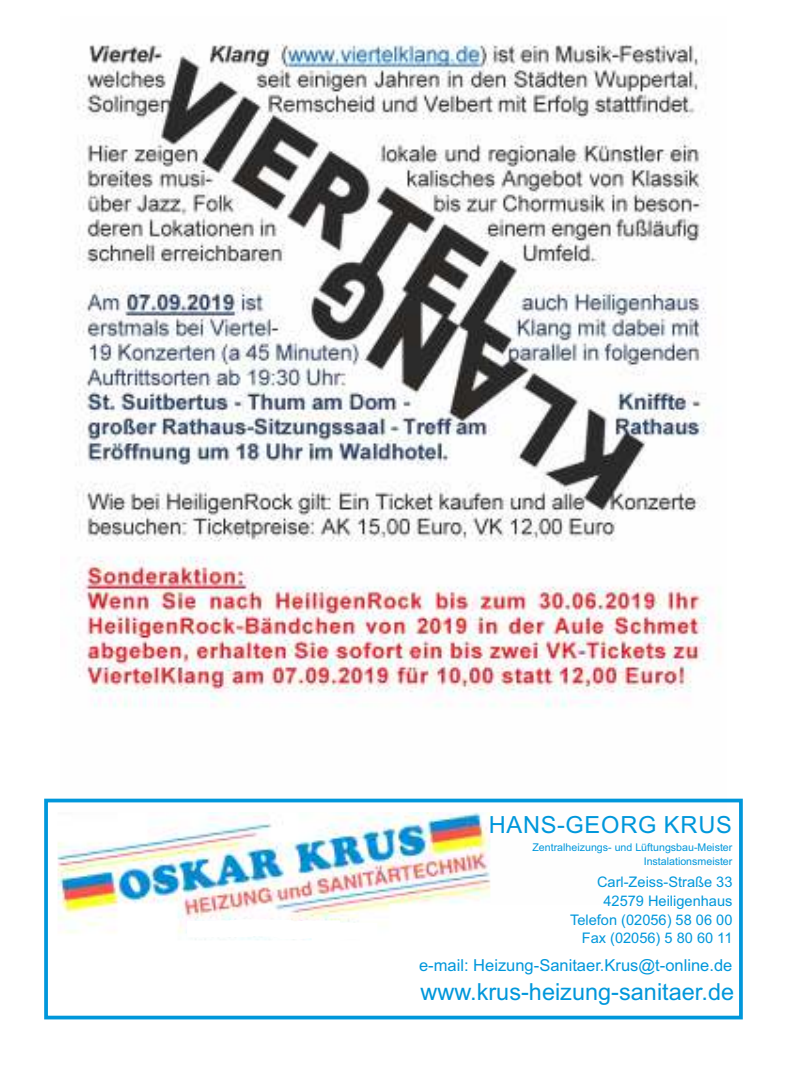
<style>
.page{position:relative;width:787px;height:1092px;background:#fff}
.page>*{position:absolute;margin:0;border:0;box-sizing:border-box;transform-origin:0 0}
.t1{font:23.5px "Arial";color:#0097db}
.t2{font:23.5px "Arial";letter-spacing:.035em;color:#0097db}
.t3{font:16.5px "Arial";color:#0097db}
.t4{font:14.5px/18.8px "Arial";color:#0097db;text-align:right}
.t5{font:10.75px/13.8px "Arial";color:#0097db;text-align:right}
</style>
<div class="page">
<img style="left:75px;top:44px;width:646px;height:844px">
<img style="left:58px;top:812px;width:432px;height:128px">
<div style="left:44px;top:798px;width:698px;height:221px;border:4px solid #0097db"></div>
<h1 class="t2" style="left:488px;top:815px;width:245px">HANS-GEORG KRUS</h1>
<p class="t5" style="left:532px;top:841px;width:201px">Zentralheizungs- und Lüftungsbau-Meister<br>Instalationsmeister</p>
<p class="t4" style="left:570px;top:874px;width:164px">Carl-Zeiss-Straße 33<br>42579 Heiligenhaus<br>Telefon (02056) 58 06 00<br>Fax (02056) 5 80 60 11</p>
<p class="t3" style="left:419px;top:959px;width:315px">e-mail: Heizung-Sanitaer.Krus@t-online.de</p>
<h1 class="t1" style="left:420px;top:983px;width:315px">www.krus-heizung-sanitaer.de</h1>
</div>
